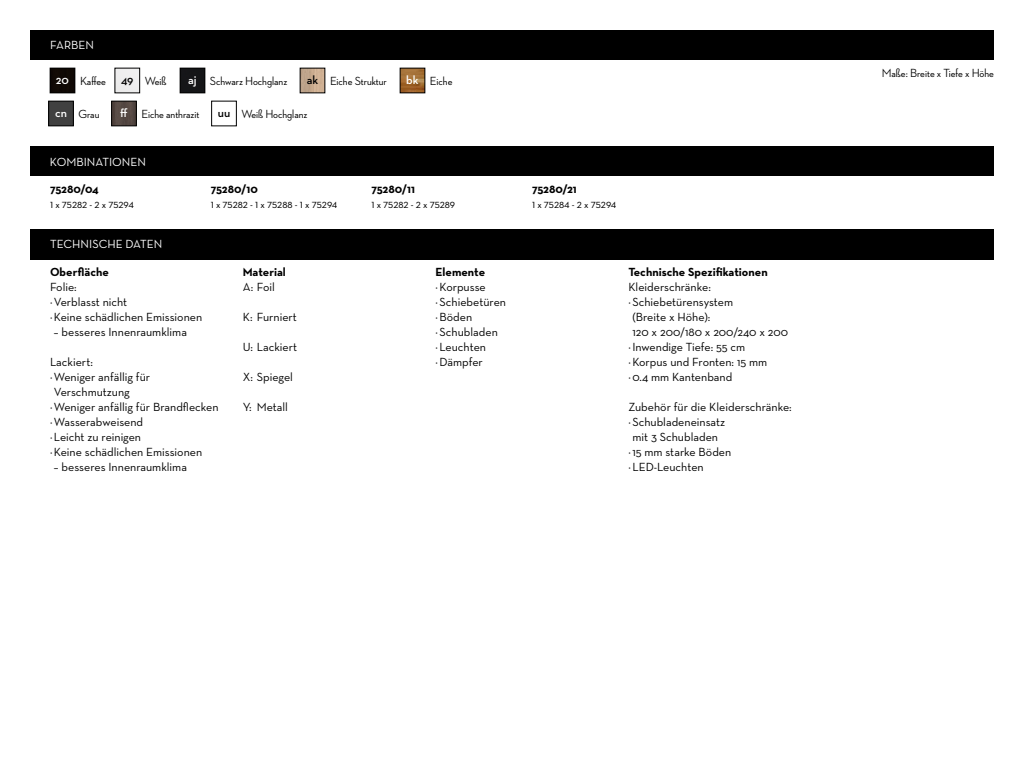
<style>
.page{position:relative;width:1024px;height:768px;background:#fff}
.page>*{position:absolute;margin:0;border:0;box-sizing:border-box;transform-origin:0 0}
.t1{font:12px/15px "Neutraface Text";color:#000}
.t2{font:500 12px "Neutraface 2 Display";color:#000}
.t3{font:700 12px "Neutraface Text";color:#000}
.t4{font:12px "Neutraface Text";color:#fff}
.s1{font-family:"Neutraface Text";font-weight:600;color:#fff}
.s2{font-family:"Neutraface Text";font-weight:600}
</style>
<div class="page">
<div style="left:30px;top:30px;width:964px;height:30px;background:#000"></div>
<div style="left:30px;top:229px;width:964px;height:30px;background:#000"></div>
<div style="left:30px;top:146px;width:964px;height:30px;background:#000"></div>
<img style="left:52px;top:70px;width:21px;height:21px">
<div style="left:50px;top:68px;width:25px;height:25px;border:1px solid #000"></div>
<img style="left:302px;top:70px;width:21px;height:21px">
<img style="left:402px;top:70px;width:21px;height:21px">
<div style="left:400px;top:68px;width:25px;height:25px;border:1px solid #000"></div>
<img style="left:50px;top:103px;width:22px;height:21px">
<div style="left:48px;top:101px;width:26px;height:25px;border:1px solid #000"></div>
<img style="left:182px;top:70px;width:21px;height:21px">
<div style="left:180px;top:68px;width:25px;height:25px;border:1px solid #000"></div>
<img style="left:114px;top:103px;width:20px;height:21px">
<div style="left:112px;top:101px;width:24px;height:25px;border:1px solid #000"></div>
<p class="t4" style="left:50px;top:37px;width:45px">farben</p>
<p class="t2" style="left:56px;top:75px;width:52px"><span class="s1">20</span> Kaffee</p>
<p class="t2" style="left:121px;top:75px;width:47px"><span class="s2">49</span> Weiß</p>
<p class="t2" style="left:188px;top:75px;width:101px"><span class="s1">aj</span> Schwarz Hochglanz</p>
<p class="t2" style="left:307px;top:75px;width:82px"><span class="s2">ak</span> Eiche Struktur</p>
<p class="t2" style="left:406px;top:75px;width:48px"><span class="s1">bk</span> Eiche</p>
<p class="t2" style="left:55px;top:108px;width:46px"><span class="s1">cn</span> Grau</p>
<p class="t2" style="left:120px;top:108px;width:81px"><span class="s1">ff</span> Eiche anthrazit</p>
<p class="t2" style="left:218px;top:108px;width:91px"><span class="s2">uu</span> Weiß Hochglanz</p>
<p class="t4" style="left:50px;top:154px;width:97px">kom binationen</p>
<p class="t3" style="left:50px;top:182px;width:50px">75280/04</p>
<p class="t2" style="left:50px;top:198px;width:85px">1 x 75282 - 2 x 75294</p>
<p class="t3" style="left:211px;top:182px;width:49px">75280/10</p>
<p class="t2" style="left:211px;top:198px;width:128px">1 x 75282 - 1 x 75288 - 1 x 75294</p>
<p class="t4" style="left:50px;top:236px;width:114px">Technische daten</p>
<p class="t3" style="left:50px;top:265px;width:60px">Oberfläche</p>
<p class="t1" style="left:50px;top:280px;width:154px">Folie:<br>· Verblasst nicht<br>· Keine schädlichen Emissionen</p>
<p class="t1" style="left:54px;top:325px;width:135px">– besseres I nnenraumklima</p>
<p class="t1" style="left:50px;top:355px;width:44px">Lackiert:</p>
<p class="t1" style="left:50px;top:370px;width:102px">· Weniger anfällig für</p>
<p class="t1" style="left:54px;top:385px;width:77px">Verschmutzung</p>
<p class="t1" style="left:50px;top:400px;width:170px">· Weniger anfällig für Brandflecken</p>
<p class="t1" style="left:50px;top:415px;width:95px">· Wasserabweisend</p>
<p class="t1" style="left:50px;top:430px;width:93px">· Leicht zu reinigen</p>
<p class="t1" style="left:50px;top:445px;width:154px">· Keine schädlichen Emissionen</p>
<p class="t1" style="left:54px;top:460px;width:135px">– besseres I nnenraumklima</p>
<p class="t3" style="left:243px;top:265px;width:45px">Material</p>
<p class="t1" style="left:243px;top:280px;width:34px">A: Foil</p>
<p class="t1" style="left:243px;top:310px;width:56px">K: Furniert</p>
<p class="t1" style="left:243px;top:340px;width:56px">U: Lackiert</p>
<p class="t1" style="left:243px;top:370px;width:52px">X: Spiegel</p>
<p class="t1" style="left:243px;top:400px;width:47px">Y: Metall</p>
<p class="t3" style="left:371px;top:182px;width:45px">75280/11</p>
<p class="t2" style="left:371px;top:198px;width:85px">1 x 75282 - 2 x 75289</p>
<p class="t3" style="left:436px;top:265px;width:51px">Elemente</p>
<p class="t1" style="left:436px;top:280px;width:72px">· Korpusse<br>· Schiebetüren ·Böden<br>· Schubladen<br>· Leuchten ·Dämpfer</p>
<p class="t3" style="left:532px;top:182px;width:46px">75280/21</p>
<p class="t2" style="left:532px;top:198px;width:86px">1 x 75284 - 2 x 75294</p>
<p class="t3" style="left:628px;top:265px;width:141px">Technische Spezifikationen</p>
<p class="t1" style="left:628px;top:280px;width:84px">Kleiderschränke:</p>
<p class="t1" style="left:628px;top:295px;width:106px">· Schiebetürensystem</p>
<p class="t1" style="left:632px;top:310px;width:80px">(Breite x Höhe):</p>
<p class="t1" style="left:632px;top:325px;width:157px">120 x 200/180 x 200/240 x 200</p>
<p class="t1" style="left:628px;top:340px;width:118px">·I nwendige Tiefe: 55 cm</p>
<p class="t1" style="left:628px;top:355px;width:140px">· Korpus und Fronten: 15 mm</p>
<p class="t1" style="left:628px;top:370px;width:106px">· 0.4 mm Kantenband</p>
<p class="t1" style="left:628px;top:400px;width:165px">Zubehör für die Kleiderschränke:</p>
<p class="t1" style="left:628px;top:415px;width:98px">· Schubladeneinsatz</p>
<p class="t1" style="left:632px;top:430px;width:87px">mit 3 Schubladen</p>
<p class="t1" style="left:628px;top:445px;width:104px">· 15 mm starke Böden</p>
<p class="t1" style="left:628px;top:460px;width:77px">· LED-Leuchten</p>
<p class="t2" style="left:882px;top:67px;width:114px">Maße: Breite x Tiefe x Höhe</p>
</div>
